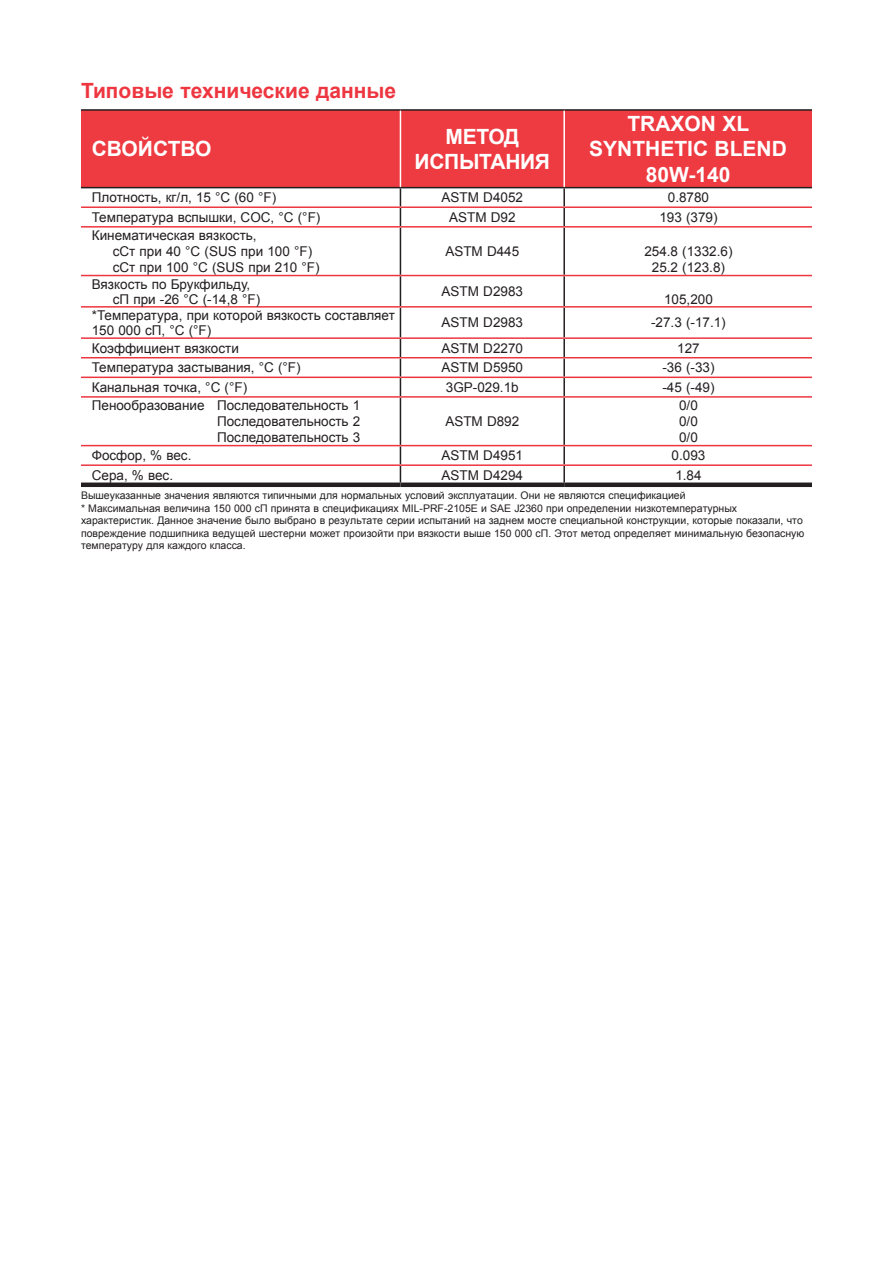
<style>
.page{position:relative;width:893px;height:1263px;background:#fff}
.page>*{position:absolute;margin:0;border:0;box-sizing:border-box;transform-origin:0 0}
.t1{font:700 21px/25.2px "Arial";color:#fff;text-align:center}
.t2{font:700 21px "Arial";color:#ee3640}
.t3{font:13.5px/16.2px "Arial";color:#231f20}
.t4{font:10.5px/12.6px "Arial";color:#231f20}
</style>
<div class="page">
<div style="left:81px;top:111px;width:731px;height:76px;background:#ee3a41"></div>
<hr style="left:81px;top:109px;width:319px;height:2px;background:#231f20">
<hr style="left:400px;top:109px;width:164px;height:2px;background:#231f20">
<hr style="left:564px;top:109px;width:248px;height:2px;background:#231f20">
<hr style="left:81px;top:187px;width:319px;height:1px;background:#231f20">
<hr style="left:400px;top:187px;width:164px;height:1px;background:#231f20">
<hr style="left:564px;top:187px;width:248px;height:1px;background:#231f20">
<svg style="left:400px;top:188px;width:1px;height:38px"></svg>
<svg style="left:563px;top:188px;width:2px;height:38px"></svg>
<hr style="left:400px;top:228px;width:1px;height:47px;background:#231f20">
<hr style="left:563px;top:228px;width:2px;height:47px;background:#231f20">
<hr style="left:400px;top:276px;width:1px;height:30px;background:#231f20">
<hr style="left:563px;top:276px;width:2px;height:30px;background:#231f20">
<hr style="left:563px;top:308px;width:2px;height:29px;background:#231f20">
<svg style="left:400px;top:308px;width:1px;height:88px"></svg>
<svg style="left:563px;top:339px;width:2px;height:57px"></svg>
<hr style="left:400px;top:398px;width:1px;height:47px;background:#231f20">
<hr style="left:563px;top:398px;width:2px;height:47px;background:#231f20">
<svg style="left:400px;top:446px;width:1px;height:36px"></svg>
<svg style="left:563px;top:446px;width:2px;height:36px"></svg>
<hr style="left:400px;top:111px;width:1px;height:76px;background:#fff">
<hr style="left:563px;top:111px;width:2px;height:76px;background:#fff">
<hr style="left:81px;top:206px;width:319px;height:2px;background:#ee3640">
<hr style="left:400px;top:206px;width:164px;height:2px;background:#ee3640">
<hr style="left:564px;top:206px;width:248px;height:2px;background:#ee3640">
<hr style="left:81px;top:226px;width:319px;height:2px;background:#ee3640">
<hr style="left:400px;top:226px;width:164px;height:2px;background:#ee3640">
<hr style="left:564px;top:226px;width:248px;height:2px;background:#ee3640">
<hr style="left:81px;top:275px;width:319px;height:1px;background:#ee3640">
<hr style="left:400px;top:275px;width:164px;height:1px;background:#ee3640">
<hr style="left:564px;top:275px;width:248px;height:1px;background:#ee3640">
<hr style="left:81px;top:306px;width:319px;height:2px;background:#ee3640">
<hr style="left:400px;top:306px;width:164px;height:2px;background:#ee3640">
<hr style="left:564px;top:306px;width:248px;height:2px;background:#ee3640">
<hr style="left:81px;top:337px;width:319px;height:2px;background:#ee3640">
<hr style="left:400px;top:337px;width:164px;height:2px;background:#ee3640">
<hr style="left:564px;top:337px;width:248px;height:2px;background:#ee3640">
<hr style="left:81px;top:357px;width:319px;height:1px;background:#ee3640">
<hr style="left:400px;top:357px;width:164px;height:1px;background:#ee3640">
<hr style="left:564px;top:357px;width:248px;height:1px;background:#ee3640">
<hr style="left:81px;top:377px;width:319px;height:1px;background:#ee3640">
<hr style="left:400px;top:377px;width:164px;height:1px;background:#ee3640">
<hr style="left:564px;top:377px;width:248px;height:1px;background:#ee3640">
<hr style="left:81px;top:396px;width:319px;height:2px;background:#ee3640">
<hr style="left:400px;top:396px;width:164px;height:2px;background:#ee3640">
<hr style="left:564px;top:396px;width:248px;height:2px;background:#ee3640">
<hr style="left:81px;top:445px;width:319px;height:1px;background:#ee3640">
<hr style="left:400px;top:445px;width:164px;height:1px;background:#ee3640">
<hr style="left:564px;top:445px;width:248px;height:1px;background:#ee3640">
<hr style="left:81px;top:464px;width:319px;height:2px;background:#ee3640">
<hr style="left:400px;top:464px;width:164px;height:2px;background:#ee3640">
<hr style="left:564px;top:464px;width:248px;height:2px;background:#ee3640">
<div style="left:81px;top:482px;width:319px;height:5px;background:#231f20"></div>
<div style="left:400px;top:482px;width:164px;height:5px;background:#231f20"></div>
<div style="left:564px;top:482px;width:248px;height:5px;background:#231f20"></div>
<h1 class="t2" style="left:81px;top:77px;width:317px">ТИПОВЫЕ ТЕХНИЧЕСКИЕ ДАННЫЕ</h1>
<h1 class="t1" style="left:92px;top:137px;width:121px">СВОЙСТВО</h1>
<h1 class="t1" style="left:415px;top:125px;width:137px">МЕТОД<br>ИСПЫТАНИЯ</h1>
<h1 class="t1" style="left:627px;top:112px;width:123px">TRAXON XL</h1>
<h1 class="t1" style="left:589px;top:137px;width:183px">SYNTHETIC BLEND</h1>
<h1 class="t1" style="left:646px;top:162px;width:86px">80W-140</h1>
<p class="t3" style="left:92px;top:190px;width:186px">Плотность, кг/л, 15 °C (60 °F)</p>
<p class="t3" style="left:442px;top:190px;width:83px">ASTM D4052</p>
<p class="t3" style="left:668px;top:190px;width:43px">0.8780</p>
<p class="t3" style="left:92px;top:209px;width:230px">Температура вспышки, COC, °C (°F)</p>
<p class="t3" style="left:449px;top:209px;width:68px">ASTM D92</p>
<p class="t3" style="left:659px;top:209px;width:60px">193 (379)</p>
<p class="t3" style="left:113px;top:227px;width:208px;text-indent:-21px">Кинематическая вязкость,<br>сСт при 40 °C (SUS при 100 °F) сСт при 100 °C (SUS при 210 °F)</p>
<p class="t3" style="left:445px;top:243px;width:75px">ASTM D445</p>
<p class="t3" style="left:644px;top:243px;width:90px;text-align:center">254.8 (1332.6)<br>25.2 (123.8)</p>
<p class="t3" style="left:113px;top:276px;width:149px;line-height:15px;text-indent:-21px">Вязкость по Брукфильду, сП при -26 °C (-14,8 °F)</p>
<p class="t3" style="left:442px;top:283px;width:83px">ASTM D2983</p>
<p class="t3" style="left:664px;top:291px;width:50px">105,200</p>
<p class="t3" style="left:92px;top:308px;width:305px;line-height:15px">*Температура, при которой вязкость составляет<br>150 000 сП, °C (°F)</p>
<p class="t3" style="left:442px;top:315px;width:83px">ASTM D2983</p>
<p class="t3" style="left:651px;top:315px;width:76px">-27.3 (-17.1)</p>
<p class="t3" style="left:92px;top:340px;width:149px">Коэффициент вязкости</p>
<p class="t3" style="left:442px;top:340px;width:83px">ASTM D2270</p>
<p class="t3" style="left:677px;top:340px;width:24px">127</p>
<p class="t3" style="left:92px;top:360px;width:210px">Температура застывания, °C (°F)</p>
<p class="t3" style="left:442px;top:360px;width:83px">ASTM D5950</p>
<p class="t3" style="left:662px;top:360px;width:54px">-36 (-33)</p>
<p class="t3" style="left:92px;top:379px;width:157px">Канальная точка, °C (°F)</p>
<p class="t3" style="left:446px;top:379px;width:74px">3GP-029.1b</p>
<p class="t3" style="left:662px;top:379px;width:54px">-45 (-49)</p>
<p class="t3" style="left:217px;top:397px;width:145px;text-align:justify;text-indent:-125px">Пенообразование Последовательность 1<br>Последовательность 2<br>Последовательность 3</p>
<p class="t3" style="left:679px;top:397px;width:20px;text-align:justify">0/0<br>0/0<br>0/0</p>
<p class="t3" style="left:445px;top:413px;width:75px">ASTM D892</p>
<p class="t3" style="left:92px;top:448px;width:101px">Фосфор, % вес.</p>
<p class="t3" style="left:442px;top:448px;width:83px">ASTM D4951</p>
<p class="t3" style="left:672px;top:448px;width:35px">0.093</p>
<p class="t3" style="left:92px;top:467px;width:83px">Сера, % вес.</p>
<p class="t3" style="left:442px;top:467px;width:83px">ASTM D4294</p>
<p class="t3" style="left:675px;top:467px;width:28px">1.84</p>
<p class="t4" style="left:81px;top:489px;width:725px">Вышеуказанные значения являются типичными для нормальных условий эксплуатации. Они не являются спецификацией<br>* Максимальная величина 150 000 сП принята в спецификациях MIL-PRF-2105E и SAE J2360 при определении низкотемпературных характеристик. Данное значение было выбрано в результате серии испытаний на заднем мосте специальной конструкции, которые показали, что повреждение подшипника ведущей шестерни может произойти при вязкости выше 150 000 сП. Этот метод определяет минимальную безопасную температуру для каждого класса.</p>
</div>
